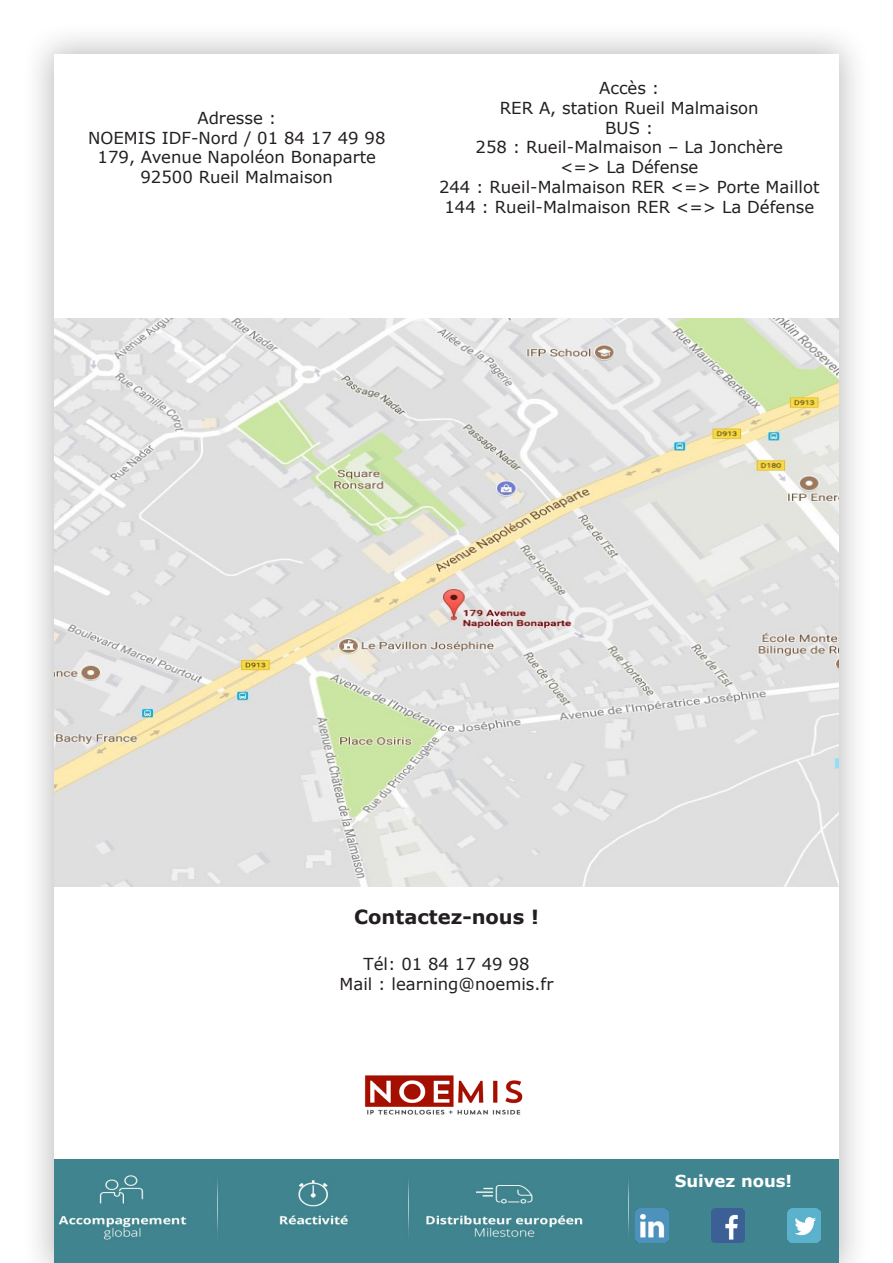
<style>
.page{position:relative;width:893px;height:1263px;background:#fff}
.page>*{position:absolute;margin:0;border:0;box-sizing:border-box;transform-origin:0 0}
.t1{font:700 19.5px "Verdana";color:#231f20}
.t2{font:16.5px "Verdana";color:#231f20}
.t3{font:700 16.5px "Verdana";color:#fff}
</style>
<div class="page">
<div style="left:21px;top:21px;width:851px;height:1242px;background:#231f20;opacity:.3"></div>
<div style="left:54px;top:54px;width:784px;height:1209px;background:#fff"></div>
<img style="left:54px;top:319px;width:785px;height:568px">
<img style="left:364px;top:1075px;width:159px;height:40px">
<div style="left:54px;top:1159px;width:784px;height:104px;background:#40848f"></div>
<img style="left:788px;top:1209px;width:33px;height:33px">
<img style="left:712px;top:1209px;width:33px;height:33px">
<img style="left:636px;top:1209px;width:33px;height:33px">
<p class="t2" style="left:197px;top:106px;width:80px">Adresse :</p>
<p class="t2" style="left:88px;top:126px;width:299px">NOEMIS IDF-Nord / 01 84 17 49 98</p>
<p class="t2" style="left:98px;top:146px;width:280px">179, Avenue Napoléon Bonaparte</p>
<p class="t2" style="left:140px;top:166px;width:194px">92500 Rueil Malmaison</p>
<p class="t2" style="left:599px;top:77px;width:62px">Accès :</p>
<p class="t2" style="left:500px;top:96px;width:260px">RER A, station Rueil Malmaison</p>
<p class="t2" style="left:605px;top:116px;width:49px">BUS :</p>
<p class="t2" style="left:476px;top:136px;width:309px">258 : Rueil-Malmaison – La Jonchère</p>
<p class="t2" style="left:560px;top:156px;width:140px">&lt;=&gt; La Défense</p>
<p class="t2" style="left:439px;top:176px;width:382px">244 : Rueil-Malmaison RER &lt;=&gt; Porte Maillot</p>
<p class="t2" style="left:444px;top:195px;width:371px">144 : Rueil-Malmaison RER &lt;=&gt; La Défense</p>
<p class="t1" style="left:354px;top:903px;width:186px">Contactez-nous !</p>
<p class="t2" style="left:363px;top:952px;width:167px">Tél: 01 84 17 49 98</p>
<p class="t2" style="left:340px;top:972px;width:215px">Mail : learning@noemis.fr</p>
<p class="t3" style="left:675px;top:1169px;width:119px">Suivez nous!</p>
</div>
